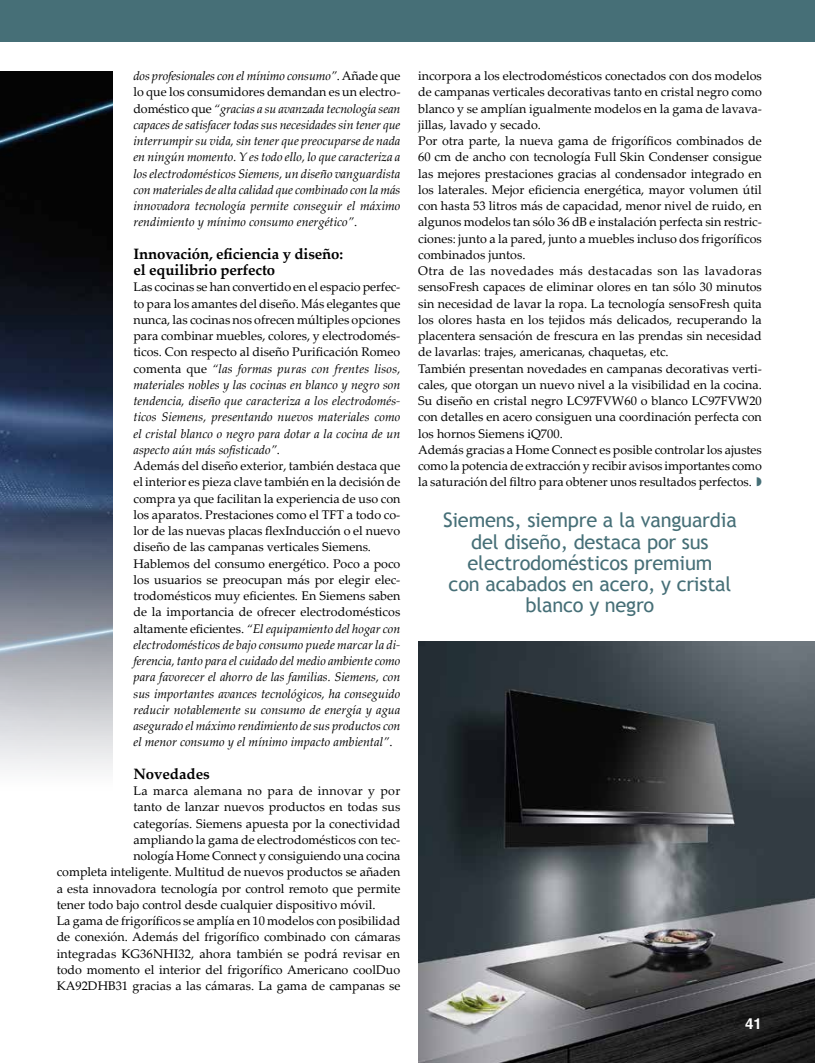
<style>
.page{position:relative;width:815px;height:1063px;background:#fff}
.page>*{position:absolute;margin:0;border:0;box-sizing:border-box;transform-origin:0 0}
.t1{font:20px/21.2px "Trebuchet MS";letter-spacing:-.01em;color:#466f77;text-align:center}
.t2{font:700 15px/16.2px "Palatino Linotype";letter-spacing:-.01em;color:#000}
.t3{font:700 15px "Helvetica";color:#fff}
.t4{font:12.5px/16.2px "Palatino Linotype";color:#000}
.t5{font:italic 12.5px/16.2px "Palatino Linotype";color:#000;text-align:justify}
.t6{font:12.5px "Palatino Linotype";letter-spacing:.025em;color:#000}
.s1{font-style:normal}
.s2{font-style:italic}
.s3{color:#466f77}
</style>
<div class="page">
<img style="left:0;top:71px;width:112px;height:424px">
<svg style="left:0;top:495px;width:113px;height:275px;background:#9198a6"></svg>
<img style="left:418px;top:641px;width:397px;height:422px">
<div style="left:0;top:0;width:815px;height:41px;background:#466f77"></div>
<p class="t5" style="left:133px;top:67px;width:269px">dos profesionales con el mínimo consumo”<span class="s1">. Añade que lo que los consumidores demandan es un electro&shy;doméstico que</span> “gracias a su avanzada tecnología sean capaces de satisfacer todas sus necesidades sin tener que interrumpir su vida, sin tener que preocuparse de nada en ningún momento. Y es todo ello, lo que caracteriza a los electrodomésticos Siemens, un diseño vanguardista con materiales de alta calidad que combinado con la más innovadora tecnología permite conseguir el máximo rendimiento y mínimo consumo energético”<span class="s1">.</span></p>
<p class="t2" style="left:133px;top:245px;width:211px">Innovación, eficiencia y diseño: el equilibrio perfecto</p>
<p class="t4" style="left:133px;top:278px;width:269px">Las cocinas se han convertido en el espacio perfec&shy;to para los amantes del diseño. Más elegantes que nunca, las cocinas nos ofrecen múltiples opciones para combinar muebles, colores, y electrodomés&shy;ticos. Con respecto al diseño Purificación Romeo comenta que <span class="s2">“las formas puras con frentes lisos, materiales nobles y las cocinas en blanco y negro son tendencia, diseño que caracteriza a los electrodomés&shy;ticos Siemens, presentando nuevos materiales como el cristal blanco o negro para dotar a la cocina de un aspecto aún más sofisticado”</span>.<br>Además del diseño exterior, también destaca que el interior es pieza clave también en la decisión de compra ya que facilitan la experiencia de uso con los aparatos. Prestaciones como el TFT a todo co&shy;lor de las nuevas placas flexInducción o el nuevo diseño de las campanas verticales Siemens.<br>Hablemos del consumo energético. Poco a poco los usuarios se preocupan más por elegir elec&shy;trodomésticos muy eficientes. En Siemens saben de la importancia de ofrecer electrodomésticos altamente eficientes. <span class="s2">“El equipamiento del hogar con electrodomésticos de bajo consumo puede marcar la di&shy;ferencia, tanto para el cuidado del medio ambiente como para favorecer el ahorro de las familias. Siemens, con sus importantes avances tecnológicos, ha conseguido reducir notablemente su consumo de energía y agua asegurado el máximo rendimiento de sus productos con el menor consumo y el mínimo impacto ambiental”</span>.</p>
<p class="t2" style="left:133px;top:765px;width:78px">Novedades</p>
<p class="t6" style="left:133px;top:782px;width:268px">La marca alemana no para de innovar y por</p>
<p class="t4" style="left:133px;top:798px;width:268px">tanto de lanzar nuevos productos en todas sus</p>
<p class="t4" style="left:133px;top:815px;width:268px">categorías. Siemens apuesta por la conectividad</p>
<p class="t4" style="left:133px;top:831px;width:268px">ampliando la gama de electrodomésticos con tec-</p>
<p class="t4" style="left:133px;top:847px;width:268px">nología Home Connect y consiguiendo una cocina</p>
<p class="t4" style="left:57px;top:863px;width:345px">completa inteligente. Multitud de nuevos productos se añaden</p>
<p class="t4" style="left:57px;top:880px;width:345px">a esta innovadora tecnología por control remoto que permite</p>
<p class="t4" style="left:57px;top:896px;width:320px">tener todo bajo control desde cualquier dispositivo móvil.</p>
<p class="t4" style="left:57px;top:912px;width:345px">La gama de frigoríficos se amplía en 10 modelos con posibilidad</p>
<p class="t4" style="left:57px;top:928px;width:345px">de conexión. Además del frigorífico combinado con cámaras</p>
<p class="t4" style="left:57px;top:945px;width:345px">integradas KG36NHI32, ahora también se podrá revisar en</p>
<p class="t4" style="left:57px;top:961px;width:345px">todo momento el interior del frigorífico Americano coolDuo</p>
<p class="t4" style="left:57px;top:977px;width:345px">KA92DHB31 gracias a las cámaras. La gama de campanas se</p>
<p class="t4" style="left:418px;top:67px;width:345px">incorpora a los electrodomésticos conectados con dos modelos de campanas verticales decorativas tanto en cristal negro como blanco y se amplían igualmente modelos en la gama de lavava&shy;jillas, lavado y secado.<br>Por otra parte, la nueva gama de frigoríficos combinados de 60 cm de ancho con tecnología Full Skin Condenser consigue las mejores prestaciones gracias al condensador integrado en los laterales. Mejor eficiencia energética, mayor volumen útil con hasta 53 litros más de capacidad, menor nivel de ruido, en algunos modelos tan sólo 36 dB e instalación perfecta sin restric&shy;ciones: junto a la pared, junto a muebles incluso dos frigoríficos combinados juntos.<br>Otra de las novedades más destacadas son las lavadoras sensoFresh capaces de eliminar olores en tan sólo 30 minutos sin necesidad de lavar la ropa. La tecnología sensoFresh quita los olores hasta en los tejidos más delicados, recuperando la placentera sensación de frescura en las prendas sin necesidad de lavarlas: trajes, americanas, chaquetas, etc.<br>También presentan novedades en campanas decorativas verti&shy;cales, que otorgan un nuevo nivel a la visibilidad en la cocina.<br>Su diseño en cristal negro LC97FVW60 o blanco LC97FVW20 con detalles en acero consiguen una coordinación perfecta con los hornos Siemens iQ700.<br>Además gracias a Home Connect es posible controlar los ajustes como la potencia de extracción y recibir avisos importantes como la saturación del filtro para obtener unos resultados perfectos. <span class="s3">◗</span></p>
<h1 class="t1" style="left:443px;top:510px;width:295px">Siemens, siempre a la vanguardia del diseño, destaca por sus electrodomésticos premium<br>con acabados en acero, y cristal blanco y negro</h1>
<p class="t3" style="left:745px;top:1014px;width:18px">41</p>
</div>
